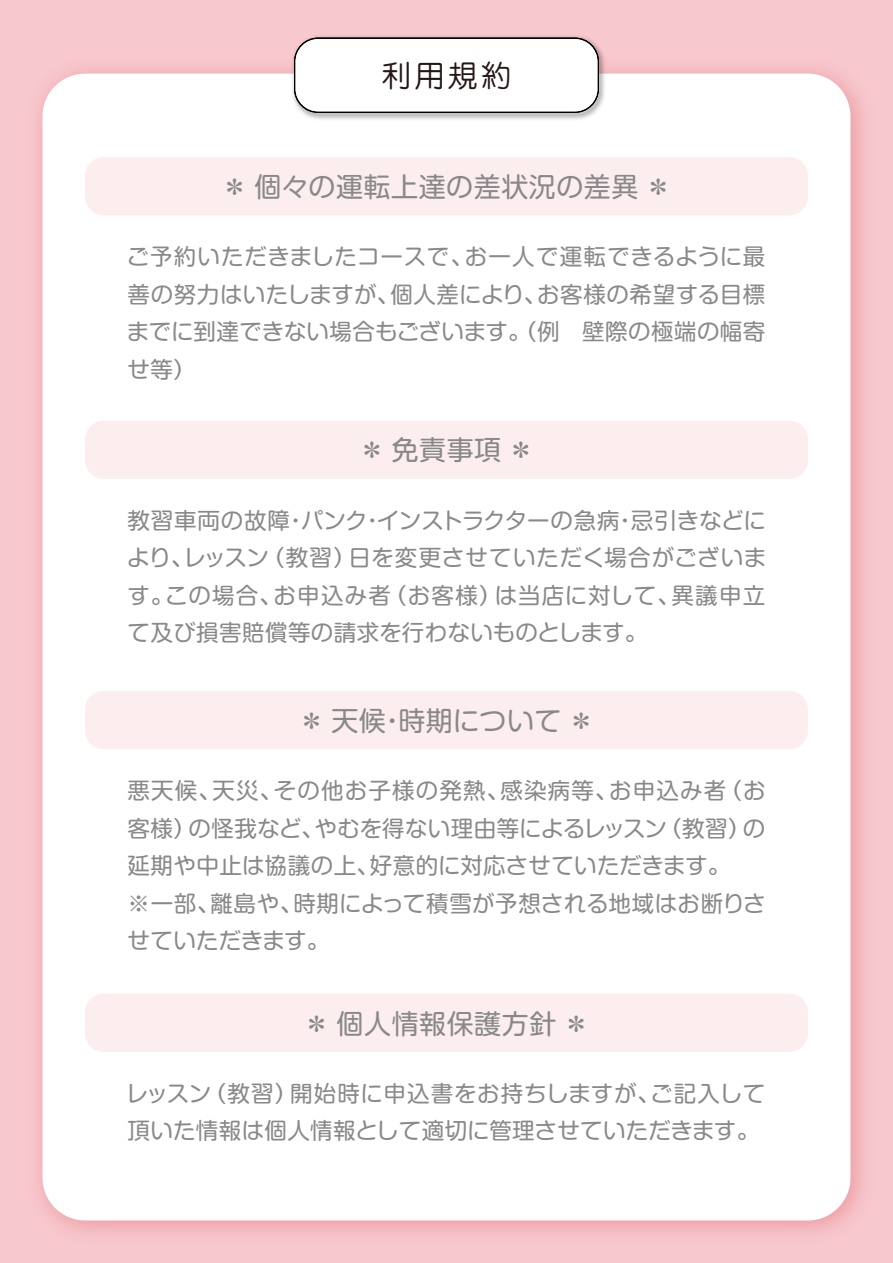
<style>
.page{position:relative;width:893px;height:1263px;background:#f7c8ce}
.page>*{position:absolute;margin:0;border:0;box-sizing:border-box;transform-origin:0 0}
.t1{font:30px "Jun 201 Pro";color:#231815}
.t2{font:27px "Shin M Go Pro";letter-spacing:.02em;color:#898989}
.t3{font:22.5px/37.5px "Shin M Go Pro";letter-spacing:.02em;color:#898989;text-align:justify}
</style>
<div class="page">
<img style="left:38px;top:69px;width:825px;height:1163px">
<div style="left:43px;top:74px;width:807px;height:1146px;background:#fff;border-radius:43px"></div>
<img style="left:289px;top:36px;width:320px;height:84px">
<div style="left:294px;top:38px;width:305px;height:75px;border:3px solid #000;border-radius:22px"></div>
<div style="left:296px;top:39px;width:301px;height:72px;background:#fff;border-radius:22px"></div>
<div style="left:85px;top:157px;width:723px;height:58px;background:#fceeef;border-radius:19px"></div>
<div style="left:85px;top:421px;width:723px;height:58px;background:#fceeef;border-radius:19px"></div>
<div style="left:85px;top:691px;width:723px;height:58px;background:#fceeef;border-radius:19px"></div>
<div style="left:85px;top:994px;width:723px;height:58px;background:#fceeef;border-radius:19px"></div>
<h1 class="t1" style="left:382px;top:52px;width:130px">利用規約</h1>
<p class="t2" style="left:221px;top:165px;width:452px">＊ 個々の運転上達の差状況の差異 ＊</p>
<p class="t3" style="left:127px;top:235px;width:640px">ご予約いただきましたコースで、お一人で運転できるように最善の努力はいたしますが、個人差により、お客様の希望する目標までに到達できない場合もございます。（例 壁際の極端の幅寄せ等）</p>
<p class="t2" style="left:358px;top:428px;width:178px">＊ 免責事項 ＊</p>
<p class="t3" style="left:127px;top:499px;width:641px">教習車両の故障・パンク・インストラクターの急病・忌引きなどにより、レッスン（教習）日を変更させていただく場合がございます。この場合、お申込み者（お客様）は当店に対して、異議申立て及び損害賠償等の請求を行わないものとします。</p>
<p class="t2" style="left:298px;top:699px;width:298px">＊ 天候・時期について ＊</p>
<p class="t3" style="left:128px;top:769px;width:640px;text-align:left">悪天候、天災、その他お子様の発熱、感染病等、お申込み者（お客様）の怪我など、やむを得ない理由等によるレッスン（教習）の延期や中止は協議の上、好意的に対応させていただきます。<br>※一部、離島や、時期によって積雪が予想される地域はお断りさせていただきます。</p>
<p class="t2" style="left:303px;top:1002px;width:288px">＊ 個人情報保護方針 ＊</p>
<p class="t3" style="left:126px;top:1072px;width:641px">レッスン（教習）開始時に申込書をお持ちしますが、ご記入して頂いた情報は個人情報として適切に管理させていただきます。</p>
</div>
